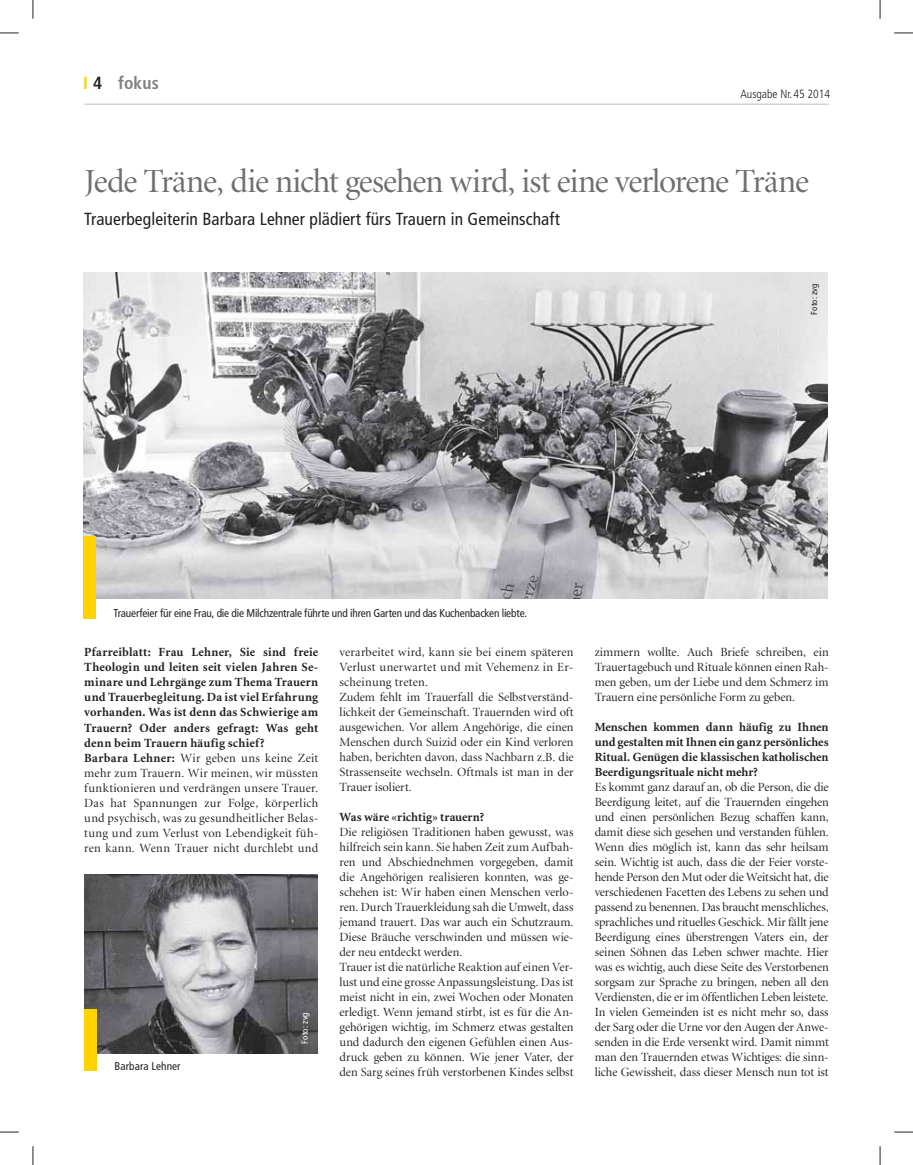
<style>
.page{position:relative;width:913px;height:1165px;background:#fff}
.page>*{position:absolute;margin:0;border:0;box-sizing:border-box;transform-origin:0 0}
.t1{font:33.75px "Minion Display";letter-spacing:-.035em;color:#6d6e70}
.t2{font:condensed 17.5px "Frutiger LT Std";letter-spacing:.005em;color:#231f20}
.t3{font:700 condensed 17.5px "Frutiger LT Std";letter-spacing:.01em;color:#808285}
.t4{font:12.5px/15px "Minion Display";color:#231f20;text-align:justify}
.t5{font:700 12.5px/15px "Minion";letter-spacing:.01em;color:#231f20;text-align:justify}
.t6{font:300 condensed 11.88px "Frutiger LT Std";color:#231f20}
.t7{font:condensed 11.25px "Frutiger LT Std";letter-spacing:-.01em;color:#231f20}
.t8{font:condensed 11.25px "Frutiger LT Std";letter-spacing:.01em;color:#231f20}
.t9{font:condensed 8.75px "Frutiger LT Std";letter-spacing:.015em;color:#fff}
.t10{font:condensed 8.75px "Frutiger LT Std";letter-spacing:.015em;color:#231f20}
.s1{color:#ffd200}
.s2{color:#231f20}
.s3{font-family:"Minion";font-weight:700}
</style>
<div class="page">
<hr style="left:84px;top:104px;width:744px;height:1px;background:#bbbdc0">
<img style="left:84px;top:874px;width:233px;height:179px">
<div style="left:84px;top:1008px;width:13px;height:62px;background:#ffd200"></div>
<img style="left:83px;top:273px;width:744px;height:325px">
<div style="left:83px;top:536px;width:13px;height:82px;background:#ffd200"></div>
<svg style="left:0;top:32px;width:19px;height:2px"></svg>
<svg style="left:894px;top:32px;width:19px;height:2px"></svg>
<svg style="left:0;top:1131px;width:19px;height:1px"></svg>
<svg style="left:894px;top:1131px;width:19px;height:1px"></svg>
<svg style="left:32px;top:0;width:2px;height:19px"></svg>
<svg style="left:32px;top:1146px;width:2px;height:18px"></svg>
<svg style="left:879px;top:0;width:2px;height:19px"></svg>
<svg style="left:879px;top:1146px;width:2px;height:18px"></svg>
<h2 class="t3" style="left:83px;top:74px;width:77px"><span class="s1">I</span> <span class="s2">4</span> fokus</h2>
<p class="t6" style="left:740px;top:87px;width:91px">Ausgabe Nr. 45 2014</p>
<h1 class="t1" style="left:84px;top:168px;width:726px">Jede Träne, die nicht gesehen wird, ist eine verlorene Träne</h1>
<h2 class="t2" style="left:84px;top:211px;width:477px">Trauerbegleiterin Barbara Lehner plädiert fürs Trauern in Gemeinschaft</h2>
<p class="t10" style="left:810px;top:314px;width:33px;rotate:-90deg">Foto: zvg</p>
<p class="t7" style="left:113px;top:607px;width:415px">Trauerfeier für eine Frau, die die Milchzentrale führte und ihren Garten und das Kuchenbacken liebte.</p>
<p class="t5" style="left:84px;top:646px;width:235px">Pfarreiblatt: Frau Lehner, Sie sind freie Theologin und leiten seit vielen Jahren Se&shy;minare und Lehrgänge zum Thema Trauern und Trauerbegleitung. Da ist viel Erfahrung vorhanden. Was ist denn das Schwierige am Trauern? Oder anders gefragt: Was geht denn beim Trauern häufig schief?</p>
<p class="t4" style="left:84px;top:751px;width:235px"><span class="s3">Barbara Lehner:</span> Wir geben uns keine Zeit mehr zum Trauern. Wir meinen, wir müssten funktionieren und verdrängen unsere Trauer.<br>Das hat Spannungen zur Folge, körperlich und psychisch, was zu gesundheitlicher Belas&shy;tung und zum Verlust von Lebendigkeit füh&shy;ren kann. Wenn Trauer nicht durchlebt und</p>
<p class="t8" style="left:114px;top:1060px;width:68px">Barbara Lehner</p>
<p class="t9" style="left:301px;top:1043px;width:33px;rotate:-90deg">Foto: zvg</p>
<p class="t4" style="left:339px;top:645px;width:236px;text-align:left">verarbeitet wird, kann sie bei einem späteren Verlust unerwartet und mit Vehemenz in Er&shy;scheinung treten.<br>Zudem fehlt im Trauerfall die Selbstverständ&shy;lichkeit der Gemeinschaft. Trauernden wird oft ausgewichen. Vor allem Angehörige, die einen Menschen durch Suizid oder ein Kind verloren haben, berichten davon, dass Nachbarn z.B. die Strassenseite wechseln. Oftmals ist man in der Trauer isoliert.</p>
<p class="t5" style="left:339px;top:810px;width:146px">Was wäre «richtig» trauern?</p>
<p class="t4" style="left:339px;top:825px;width:235px;text-align:left">Die religiösen Traditionen haben gewusst, was hilfreich sein kann. Sie haben Zeit zum Aufbah&shy;ren und Abschiednehmen vorgegeben, damit die Angehörigen realisieren konnten, was ge&shy;schehen ist: Wir haben einen Menschen verlo&shy;ren. Durch Trauerkleidung sah die Umwelt, dass jemand trauert. Das war auch ein Schutzraum.<br>Diese Bräuche verschwinden und müssen wie&shy;der neu entdeckt werden.<br>Trauer ist die natürliche Reaktion auf einen Ver&shy;lust und eine grosse Anpassungsleistung. Das ist meist nicht in ein, zwei Wochen oder Monaten erledigt. Wenn jemand stirbt, ist es für die An&shy;gehörigen wichtig, im Schmerz etwas gestalten und dadurch den eigenen Gefühlen einen Aus&shy;druck geben zu können. Wie jener Vater, der den Sarg seines früh verstorbenen Kindes selbst</p>
<p class="t4" style="left:595px;top:645px;width:235px">zimmern wollte. Auch Briefe schreiben, ein Trauertagebuch und Rituale können einen Rah&shy;men geben, um der Liebe und dem Schmerz im Trauern eine persönliche Form zu geben.</p>
<p class="t5" style="left:595px;top:720px;width:235px">Menschen kommen dann häufig zu Ihnen und gestalten mit Ihnen ein ganz persönliches Ritual. Genügen die klassischen katholischen Beerdigungsrituale nicht mehr?</p>
<p class="t4" style="left:595px;top:780px;width:235px">Es kommt ganz darauf an, ob die Person, die die Beerdigung leitet, auf die Trauernden eingehen und einen persönlichen Bezug schaffen kann, damit diese sich gesehen und verstanden fühlen.<br>Wenn dies möglich ist, kann das sehr heilsam sein. Wichtig ist auch, dass die der Feier vorste&shy;hende Person den Mut oder die Weitsicht hat, die verschiedenen Facetten des Lebens zu sehen und passend zu benennen. Das braucht menschliches, sprachliches und rituelles Geschick. Mir fällt jene Beerdigung eines überstrengen Vaters ein, der seinen Söhnen das Leben schwer machte. Hier was es wichtig, auch diese Seite des Verstorbenen sorgsam zur Sprache zu bringen, neben all den Verdiensten, die er im öffentlichen Leben leistete.<br>In vielen Gemeinden ist es nicht mehr so, dass der Sarg oder die Urne vor den Augen der Anwe&shy;senden in die Erde versenkt wird. Damit nimmt man den Trauernden etwas Wichtiges: die sinn&shy;liche Gewissheit, dass dieser Mensch nun tot ist</p>
</div>
